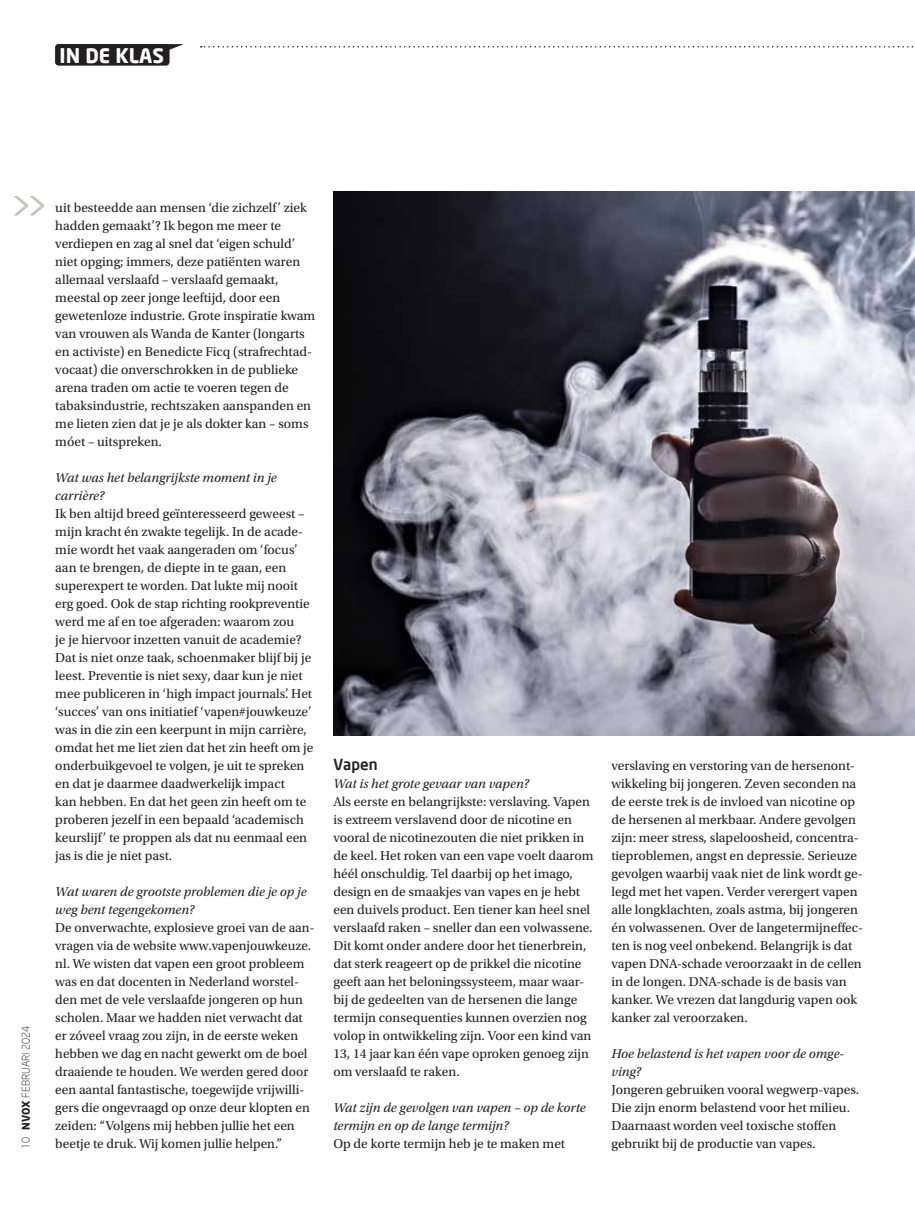
<style>
.page{position:relative;width:915px;height:1212px;background:#fff}
.page>*{position:absolute;margin:0;border:0;box-sizing:border-box;transform-origin:0 0}
.t1{font:39px "Neo Sans";color:#c8c2b7}
.t2{font:700 19.8px "Neo Sans";color:#fff}
.t3{font:500 15px "Neo Sans";color:#231f20}
.t4{font:13.5px/18px "Utopia Std";color:#231f20}
.t5{font:italic 13.5px/18px "Utopia Std";color:#231f20}
.t6{font:300 10.5px "Neo Sans";color:#231f20}
.s1{font-weight:700}
</style>
<div class="page">
<svg style="left:201px;top:46px;width:713px;height:2px"></svg>
<img style="left:333px;top:191px;width:581px;height:544px">
<svg style="left:168px;top:44px;width:16px;height:13px"></svg>
<div style="left:55px;top:44px;width:114px;height:21px;background:#231f20;border-radius:3px"></div>
<h2 class="t2" style="left:60px;top:43px;width:106px">IN DE KLAS</h2>
<h1 class="t1" style="left:10px;top:183px;width:41px">&gt;&gt;</h1>
<p class="t6" style="left:20px;top:1149px;width:125px;rotate:-90deg">10 <span class="s1">NVOX</span> FEBRUARI 2024</p>
<p class="t4" style="left:55px;top:199px;width:261px">uit besteedde aan mensen ‘die zichzelf’ ziek hadden gemaakt’? Ik begon me meer te verdiepen en zag al snel dat ‘eigen schuld’ niet opging; immers, deze patiënten waren allemaal verslaafd – verslaafd gemaakt, meestal op zeer jonge leeftijd, door een gewetenloze industrie. Grote inspiratie kwam van vrouwen als Wanda de Kanter (longarts en activiste) en Benedicte Ficq (strafrechtad&shy;vocaat) die onverschrokken in de publieke arena traden om actie te voeren tegen de tabaksindustrie, rechtszaken aanspanden en me lieten zien dat je je als dokter kan – soms móet – uitspreken.</p>
<p class="t5" style="left:55px;top:469px;width:223px">Wat was het belangrijkste moment in je carrière?</p>
<p class="t4" style="left:55px;top:505px;width:259px">Ik ben altijd breed geïnteresseerd geweest – mijn kracht én zwakte tegelijk. In de acade&shy;mie wordt het vaak aangeraden om ‘focus’ aan te brengen, de diepte in te gaan, een superexpert te worden. Dat lukte mij nooit erg goed. Ook de stap richting rookpreventie werd me af en toe afgeraden: waarom zou<br>je je hiervoor inzetten vanuit de academie?<br>Dat is niet onze taak, schoenmaker blijf bij je leest. Preventie is niet sexy, daar kun je niet mee publiceren in ‘high impact journals’. Het ‘succes’ van ons initiatief ‘vapen#jouwkeuze’ was in die zin een keerpunt in mijn carrière, omdat het me liet zien dat het zin heeft om je onderbuikgevoel te volgen, je uit te spreken en dat je daarmee daadwerkelijk impact<br>kan hebben. En dat het geen zin heeft om te proberen jezelf in een bepaald ‘academisch keurslijf’ te proppen als dat nu eenmaal een jas is die je niet past.</p>
<p class="t5" style="left:55px;top:883px;width:253px">Wat waren de grootste problemen die je op je weg bent tegengekomen?</p>
<p class="t4" style="left:55px;top:919px;width:261px">De onverwachte, explosieve groei van de aan&shy;vragen via de website www.vapenjouwkeuze. nl. We wisten dat vapen een groot probleem was en dat docenten in Nederland worstel&shy;den met de vele verslaafde jongeren op hun scholen. Maar we hadden niet verwacht dat er zóveel vraag zou zijn, in de eerste weken hebben we dag en nacht gewerkt om de boel draaiende te houden. We werden gered door een aantal fantastische, toegewijde vrijwilli&shy;gers die ongevraagd op onze deur klopten en zeiden: “Volgens mij hebben jullie het een beetje te druk. Wij komen jullie helpen.”</p>
<p class="t3" style="left:333px;top:755px;width:46px">Vapen</p>
<p class="t5" style="left:333px;top:775px;width:197px">Wat is het grote gevaar van vapen?</p>
<p class="t4" style="left:333px;top:793px;width:261px">Als eerste en belangrijkste: verslaving. Vapen is extreem verslavend door de nicotine en vooral de nicotinezouten die niet prikken in de keel. Het roken van een vape voelt daarom héél onschuldig. Tel daarbij op het imago, design en de smaakjes van vapes en je hebt een duivels product. Een tiener kan heel snel verslaafd raken – sneller dan een volwassene.<br>Dit komt onder andere door het tienerbrein, dat sterk reageert op de prikkel die nicotine geeft aan het beloningssysteem, maar waar&shy;bij de gedeelten van de hersenen die lange termijn consequenties kunnen overzien nog volop in ontwikkeling zijn. Voor een kind van 13, 14 jaar kan één vape oproken genoeg zijn om verslaafd te raken.</p>
<p class="t5" style="left:333px;top:1099px;width:254px">Wat zijn de gevolgen van vapen – op de korte termijn en op de lange termijn?</p>
<p class="t4" style="left:333px;top:1135px;width:233px">Op de korte termijn heb je te maken met</p>
<p class="t4" style="left:611px;top:757px;width:253px">verslaving en verstoring van de hersenont&shy;wikkeling bij jongeren. Zeven seconden na de eerste trek is de invloed van nicotine op de hersenen al merkbaar. Andere gevolgen zijn: meer stress, slapeloosheid, concentra&shy;tieproblemen, angst en depressie. Serieuze gevolgen waarbij vaak niet de link wordt ge&shy;legd met het vapen. Verder verergert vapen alle longklachten, zoals astma, bij jongeren én volwassenen. Over de langetermijneffec&shy;ten is nog veel onbekend. Belangrijk is dat vapen DNA-schade veroorzaakt in de cellen in de longen. DNA-schade is de basis van kanker. We vrezen dat langdurig vapen ook kanker zal veroorzaken.</p>
<p class="t5" style="left:611px;top:1045px;width:234px">Hoe belastend is het vapen voor de omge&shy;ving?</p>
<p class="t4" style="left:611px;top:1081px;width:249px">Jongeren gebruiken vooral wegwerp-vapes.<br>Die zijn enorm belastend voor het milieu.<br>Daarnaast worden veel toxische stoffen gebruikt bij de productie van vapes.</p>
</div>
